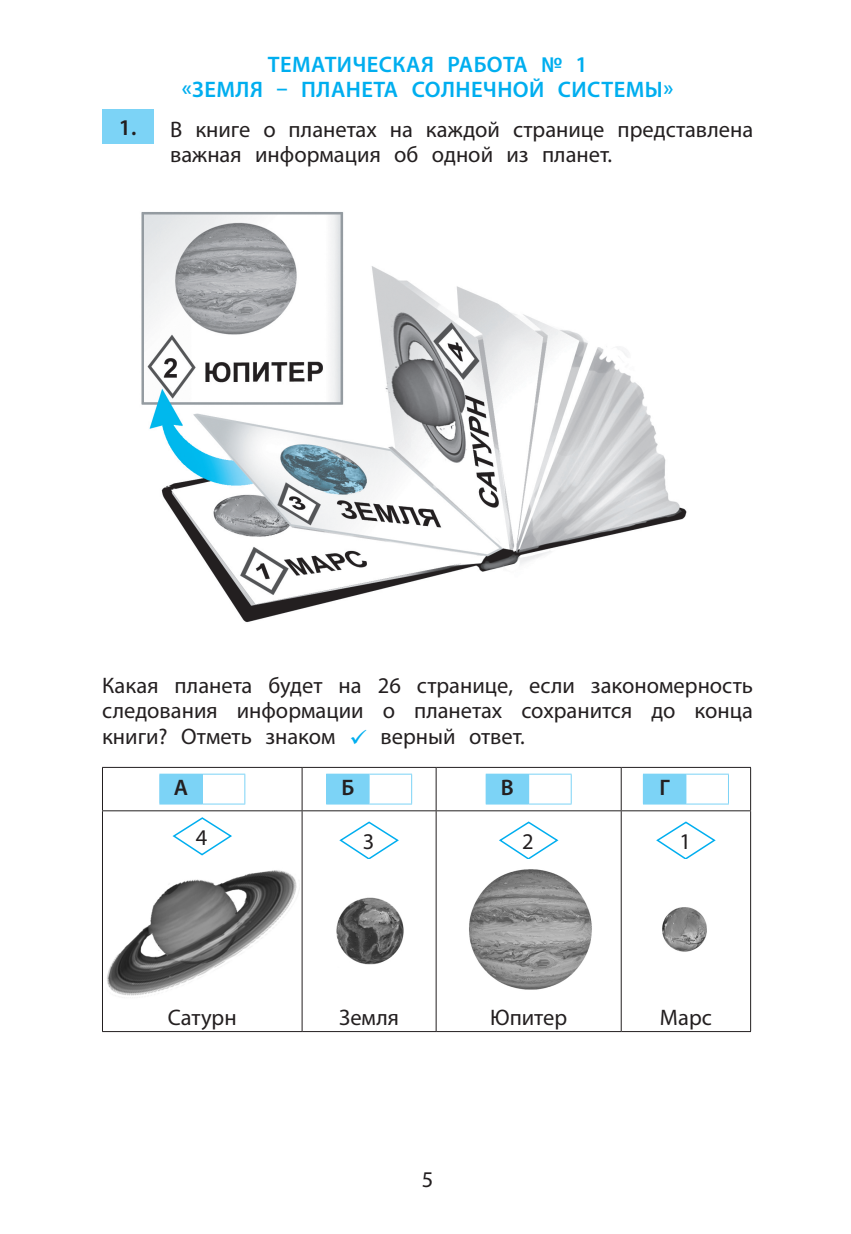
<style>
.page{position:relative;width:851px;height:1234px;background:#fff}
.page>*{position:absolute;margin:0;border:0;box-sizing:border-box;transform-origin:0 0}
.t1{font:22.5px/25.7px "Myriad Pro";color:#231f20}
.t2{font:600 22.5px/25.2px "Myriad Pro";letter-spacing:.02em;color:#00aeef;text-align:center}
.t3{font:600 22.5px "Myriad Pro";color:#231f20}
.s1{font-weight:600}
.s2{color:#00aeef}
</style>
<div class="page">
<div style="left:102px;top:109px;width:51px;height:34px;background:#7cd3f6"></div>
<img style="left:141px;top:212px;width:546px;height:411px">
<hr style="left:102px;top:766px;width:200px;height:1px;background:#231f20">
<hr style="left:102px;top:767px;width:1px;height:43px;background:#231f20">
<hr style="left:302px;top:766px;width:134px;height:1px;background:#231f20">
<hr style="left:302px;top:767px;width:1px;height:43px;background:#231f20">
<hr style="left:436px;top:766px;width:185px;height:1px;background:#231f20">
<hr style="left:435px;top:767px;width:1px;height:43px;background:#231f20">
<hr style="left:621px;top:766px;width:129px;height:1px;background:#231f20">
<hr style="left:620px;top:767px;width:1px;height:43px;background:#231f20">
<hr style="left:750px;top:767px;width:1px;height:43px;background:#231f20">
<hr style="left:102px;top:810px;width:200px;height:1px;background:#231f20">
<hr style="left:102px;top:811px;width:1px;height:219px;background:#231f20">
<hr style="left:302px;top:810px;width:134px;height:1px;background:#231f20">
<hr style="left:302px;top:811px;width:1px;height:219px;background:#231f20">
<hr style="left:436px;top:810px;width:185px;height:1px;background:#231f20">
<hr style="left:435px;top:811px;width:1px;height:219px;background:#231f20">
<hr style="left:621px;top:810px;width:129px;height:1px;background:#231f20">
<hr style="left:620px;top:811px;width:1px;height:219px;background:#231f20">
<hr style="left:750px;top:811px;width:1px;height:219px;background:#231f20">
<hr style="left:102px;top:1030px;width:200px;height:1px;background:#231f20">
<hr style="left:302px;top:1030px;width:134px;height:1px;background:#231f20">
<hr style="left:436px;top:1030px;width:185px;height:1px;background:#231f20">
<hr style="left:621px;top:1030px;width:129px;height:1px;background:#231f20">
<div style="left:160px;top:774px;width:42px;height:29px;background:#7cd3f6"></div>
<svg style="left:202px;top:774px;width:1px;height:29px"></svg>
<hr style="left:159px;top:773px;width:43px;height:1px;background:#7cd3f6">
<svg style="left:159px;top:774px;width:1px;height:29px"></svg>
<hr style="left:202px;top:773px;width:43px;height:1px;background:#7cd3f6">
<svg style="left:244px;top:774px;width:1px;height:29px"></svg>
<hr style="left:159px;top:803px;width:43px;height:1px;background:#7cd3f6">
<hr style="left:202px;top:803px;width:43px;height:1px;background:#7cd3f6">
<div style="left:326px;top:774px;width:43px;height:29px;background:#7cd3f6"></div>
<hr style="left:326px;top:773px;width:43px;height:1px;background:#7cd3f6">
<hr style="left:369px;top:773px;width:43px;height:1px;background:#7cd3f6">
<svg style="left:411px;top:774px;width:1px;height:29px"></svg>
<hr style="left:326px;top:803px;width:43px;height:1px;background:#7cd3f6">
<hr style="left:369px;top:803px;width:43px;height:1px;background:#7cd3f6">
<div style="left:486px;top:774px;width:42px;height:29px;background:#7cd3f6"></div>
<svg style="left:528px;top:774px;width:1px;height:29px"></svg>
<hr style="left:485px;top:773px;width:43px;height:1px;background:#7cd3f6">
<svg style="left:485px;top:774px;width:1px;height:29px"></svg>
<hr style="left:528px;top:773px;width:43px;height:1px;background:#7cd3f6">
<svg style="left:570px;top:774px;width:1px;height:29px"></svg>
<hr style="left:485px;top:803px;width:43px;height:1px;background:#7cd3f6">
<hr style="left:528px;top:803px;width:43px;height:1px;background:#7cd3f6">
<div style="left:643px;top:774px;width:42px;height:29px;background:#7cd3f6"></div>
<svg style="left:685px;top:774px;width:1px;height:29px"></svg>
<hr style="left:643px;top:773px;width:42px;height:1px;background:#7cd3f6">
<hr style="left:685px;top:773px;width:43px;height:1px;background:#7cd3f6">
<svg style="left:728px;top:774px;width:1px;height:29px"></svg>
<hr style="left:643px;top:803px;width:42px;height:1px;background:#7cd3f6">
<hr style="left:685px;top:803px;width:43px;height:1px;background:#7cd3f6">
<svg style="left:172px;top:817px;width:60px;height:39px"></svg>
<img style="left:107px;top:870px;width:190px;height:126px">
<svg style="left:339px;top:821px;width:60px;height:37px"></svg>
<img style="left:336px;top:858px;width:68px;height:107px">
<svg style="left:499px;top:821px;width:60px;height:37px"></svg>
<img style="left:469px;top:858px;width:123px;height:132px">
<svg style="left:656px;top:821px;width:60px;height:37px"></svg>
<img style="left:662px;top:858px;width:45px;height:94px">
<p class="t2" style="left:182px;top:51px;width:493px">ТЕМАТИЧЕСКАЯ РАБОТА № 1<br>«ЗЕМЛЯ – ПЛАНЕТА СОЛНЕЧНОЙ СИСТЕМЫ»</p>
<p class="t1" style="left:170px;top:116px;width:584px;text-indent:-51px"><span class="s1">1.</span> В книге о планетах на каждой странице представлена важная информация об одной из планет.</p>
<p class="t1" style="left:102px;top:671px;width:652px;text-align:justify">Какая планета будет на 26 странице, если закономерность следования информации о планетах сохранится до конца книги? Отметь знаком <span class="s2">✓</span> верный ответ.</p>
<p class="t3" style="left:174px;top:773px;width:16px">А</p>
<p class="t3" style="left:341px;top:773px;width:15px">Б</p>
<p class="t3" style="left:501px;top:773px;width:14px">В</p>
<p class="t3" style="left:659px;top:773px;width:12px">Г</p>
<p class="t1" style="left:196px;top:823px;width:13px">4</p>
<p class="t1" style="left:362px;top:828px;width:13px">3</p>
<p class="t1" style="left:522px;top:828px;width:13px">2</p>
<p class="t1" style="left:679px;top:828px;width:13px">1</p>
<p class="t1" style="left:168px;top:1004px;width:70px">Сатурн</p>
<p class="t1" style="left:339px;top:1004px;width:61px">Земля</p>
<p class="t1" style="left:422px;top:1166px;width:13px">5</p>
<p class="t1" style="left:490px;top:1004px;width:78px">Юпитер</p>
<p class="t1" style="left:659px;top:1004px;width:53px">Марс</p>
</div>
